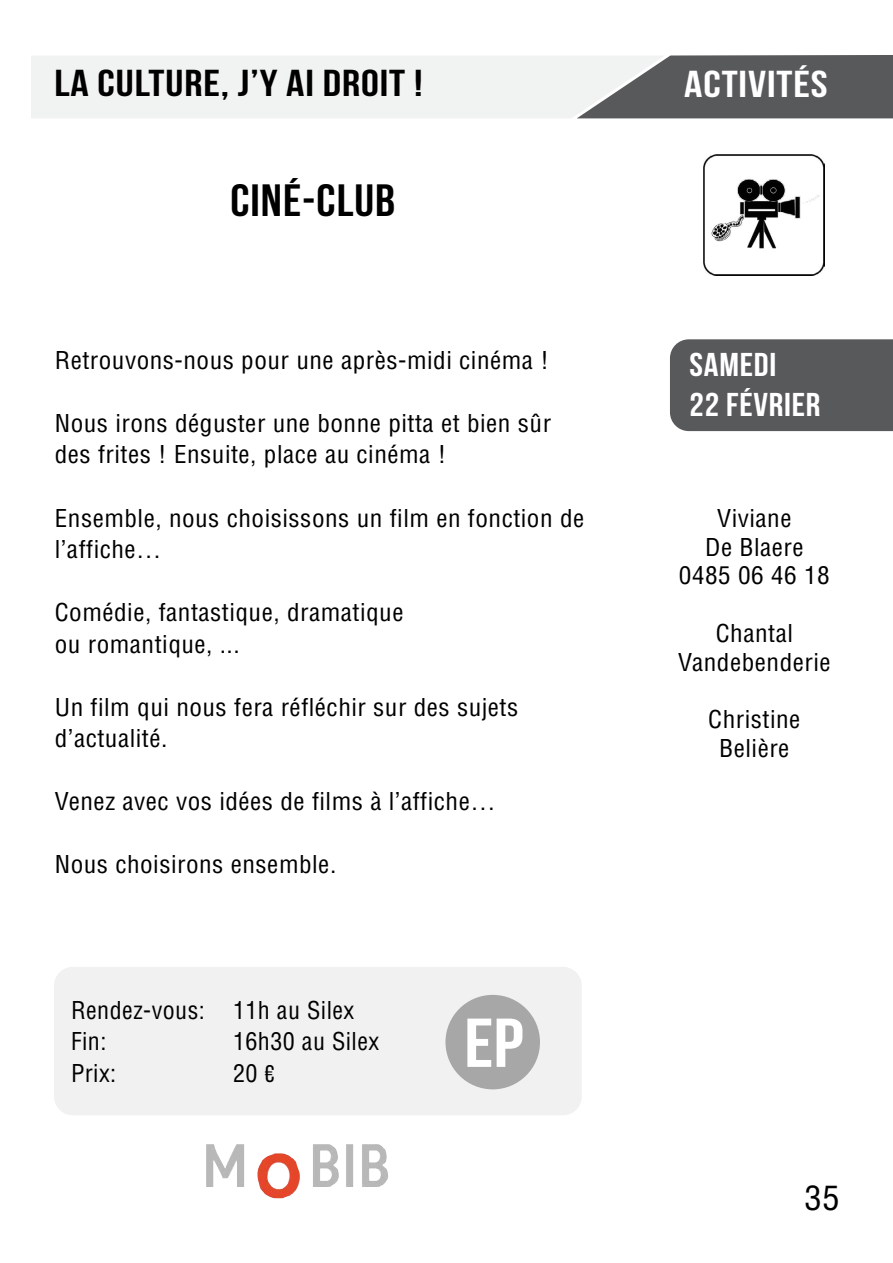
<style>
.page{position:relative;width:893px;height:1263px;background:#fff}
.page>*{position:absolute;margin:0;border:0;box-sizing:border-box;transform-origin:0 0}
.t1{font:69px "Bebas Neue";color:#fff;scale:1.15 1}
.t2{font:700 45px "Bebas Neue";letter-spacing:.02em;color:#000;scale:1.1 1}
.t3{font:37.5px "Bebas Neue";letter-spacing:.02em;color:#000;scale:1.2 1}
.t4{font:37.5px "Bebas Neue";letter-spacing:.02em;color:#fff;scale:1.2 1}
.t5{font:33px/39.6px "Bebas Neue";letter-spacing:.02em;color:#fff;scale:1.1 1}
.t6{font:condensed 33px "Helvetica";color:#000;scale:1.05 1}
.t7{font:condensed 24px/28.8px "Helvetica";letter-spacing:.02em;color:#000;scale:1.05 1}
.t8{font:condensed 24px/31.5px "Helvetica";letter-spacing:.02em;color:#000}
.s1{font-family:"Bebas Neue Pro";font-stretch:normal}
</style>
<div class="page">
<div style="left:670px;top:339px;width:223px;height:92px;background:#58595b"></div>
<div style="left:28px;top:52px;width:654px;height:69px;background:#f1f3f3;border:3px solid #fff"></div>
<svg style="left:562px;top:52px;width:331px;height:69px"></svg>
<img style="left:206px;top:1144px;width:182px;height:54px">
<div style="left:54px;top:967px;width:528px;height:148px;background:#f1f1f2;border-radius:19px"></div>
<div style="left:445px;top:995px;width:95px;height:94px;background:#a7a7a7;border-radius:50%"></div>
<img style="left:703px;top:154px;width:121px;height:121px">
<h3 class="t3" style="left:54px;top:63px;width:308px">LA CULTURE, J’Y AI DROIT !</h3>
<h3 class="t4" style="left:684px;top:64px;width:121px">ACTIVITÉS</h3>
<h2 class="t2" style="left:230px;top:176px;width:151px">Ciné-Club</h2>
<p class="t7" style="left:55px;top:346px;width:472px">Retrouvons-nous pour une après-midi cinéma !</p>
<p class="t7" style="left:55px;top:407px;width:474px;line-height:31.5px">Nous irons déguster une bonne pitta et bien sûr des frites ! Ensuite, place au cinéma !</p>
<p class="t7" style="left:55px;top:502px;width:506px;line-height:31.5px">Ensemble, nous choisissons un film en fonction de l’affiche…</p>
<p class="t7" style="left:55px;top:596px;width:334px;line-height:31.5px">Comédie, fantastique, dramatique ou romantique, ...</p>
<p class="t7" style="left:55px;top:691px;width:443px;line-height:31.5px">Un film qui nous fera réfléchir sur des sujets d’actualité.</p>
<p class="t7" style="left:55px;top:787px;width:421px">Venez avec vos idées de films à l’affiche…</p>
<p class="t7" style="left:55px;top:850px;width:270px">Nous choisirons ensemble.</p>
<p class="t8" style="left:71px;top:994px;width:285px">Rendez-vous: 11h au Silex<br>Fin:</p>
<p class="t8" style="left:233px;top:1025px;width:148px">16h30 au Silex</p>
<p class="t8" style="left:71px;top:1057px;width:47px">Prix:</p>
<p class="t8" style="left:233px;top:1057px;width:43px">20 <span class="s1">€</span></p>
<h1 class="t1" style="left:464px;top:1005px;width:53px">EP</h1>
<h3 class="t5" style="left:690px;top:344px;width:120px">SAMEDI<br>22 FÉVRIER</h3>
<p class="t7" style="left:679px;top:503px;width:145px;text-align:center">Viviane<br>De Blaere<br>0485 06 46 18</p>
<p class="t7" style="left:678px;top:619px;width:147px;text-align:center">Chantal<br>Vandebenderie</p>
<p class="t7" style="left:708px;top:705px;width:89px;text-align:center">Christine<br>Belière</p>
<h3 class="t6" style="left:804px;top:1177px;width:35px">35</h3>
</div>
